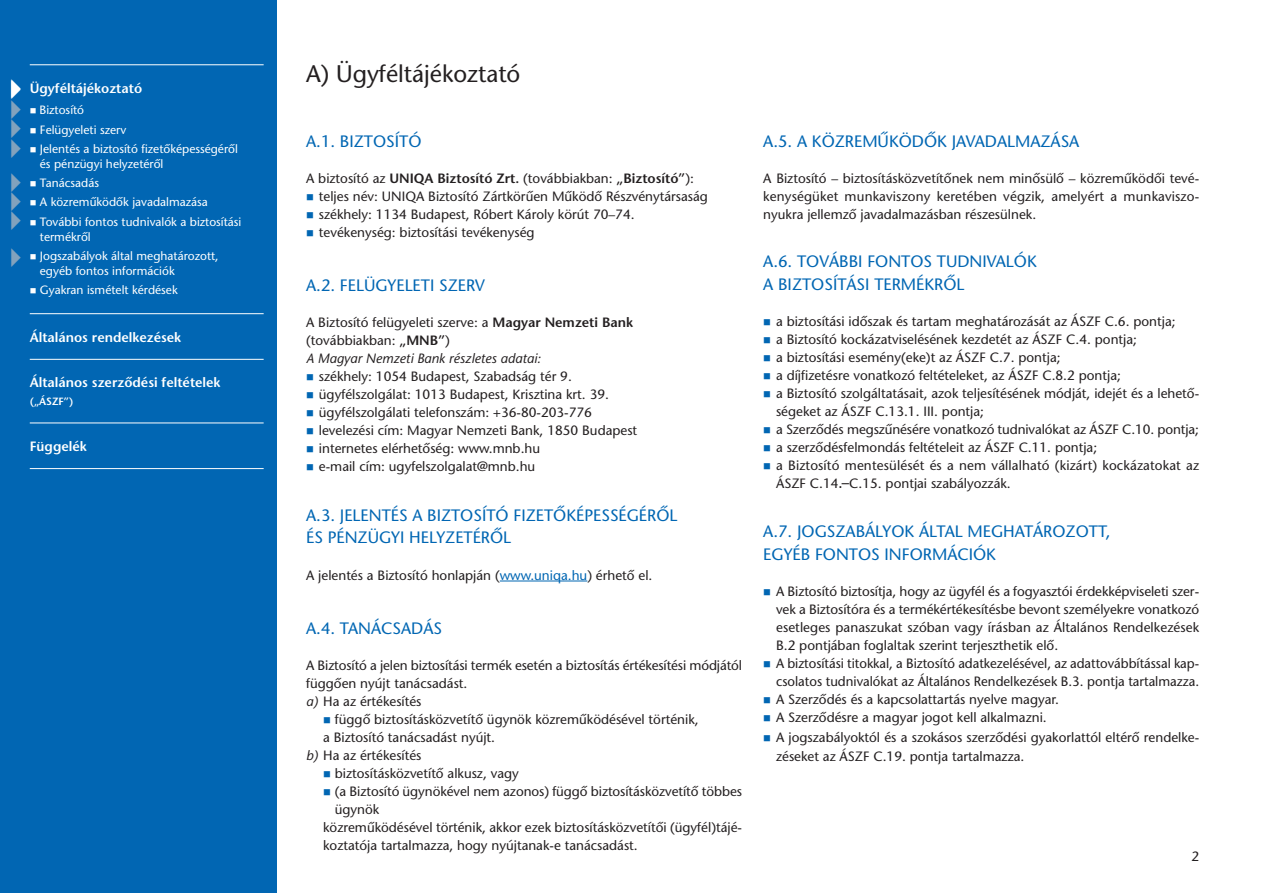
<style>
.page{position:relative;width:1263px;height:893px;background:#fff}
.page>*{position:absolute;margin:0;border:0;box-sizing:border-box;transform-origin:0 0}
.t1{font:24px "ITC Stone Sans M";color:#231f20}
.t2{font:16.5px/22.5px "ITC Stone Sans M";color:#0166b3}
.t3{font:13.5px/18px "ITC Stone Sans M";color:#231f20}
.t4{font:13.5px "ITC Stone Sans M Semi";color:#fff}
.t5{font:13.5px "ITC Stone Sans M Semi";color:#231f20}
.t6{font:italic 13.5px "ITC Stone Sans M";color:#231f20}
.t7{font:12px/15px "ITC Stone Sans M";color:#fff}
.t8{font:10.5px "ITC Stone Sans M Semi";color:#fff}
.s1{font-family:"ITC Stone Sans M"}
.s2{color:#0166b3}
.s3{font-family:"ITC Stone Sans M Semi"}
.s4{font-style:italic}
.s5{font-family:"Tahoma"}
</style>
<div class="page">
<div style="left:0;top:0;width:276px;height:893px;background:#0166b3"></div>
<hr style="left:30px;top:64px;width:234px;height:1px;background:#fff">
<hr style="left:30px;top:313px;width:234px;height:1px;background:#fff">
<hr style="left:30px;top:359px;width:234px;height:1px;background:#fff">
<hr style="left:30px;top:423px;width:234px;height:1px;background:#fff">
<hr style="left:30px;top:468px;width:234px;height:1px;background:#fff">
<hr style="left:500px;top:581px;width:87px;height:1px;background:#0166b3">
<p class="t4" style="left:30px;top:83px;width:114px">Ügyféltájékoztató</p>
<p class="t7" style="left:30px;top:104px;width:56px">■ Biztosító</p>
<p class="t7" style="left:30px;top:123px;width:98px">■ Felügyeleti szerv</p>
<p class="t7" style="left:40px;top:142px;width:200px;text-indent:-10px">■ Jelentés a biztosító fizetőképességéről és pénzügyi helyzetéről</p>
<p class="t7" style="left:30px;top:177px;width:71px">■ Tanácsadás</p>
<p class="t7" style="left:30px;top:196px;width:180px">■ A közreműködők javadalmazása</p>
<p class="t7" style="left:40px;top:215px;width:203px;text-indent:-10px">■ További fontos tudnivalók a biztosítási termékről</p>
<p class="t7" style="left:40px;top:249px;width:180px;text-indent:-10px">■ Jogszabályok által meghatározott, egyéb fontos információk</p>
<p class="t7" style="left:30px;top:284px;width:150px">■ Gyakran ismételt kérdések</p>
<p class="t4" style="left:30px;top:332px;width:153px">Általános rendelkezések</p>
<p class="t4" style="left:30px;top:378px;width:192px">Általános szerződési feltételek</p>
<p class="t8" style="left:30px;top:398px;width:45px">(„ÁSZF”)</p>
<p class="t4" style="left:30px;top:441px;width:58px">Függelék</p>
<p class="t1" style="left:306px;top:64px;width:216px">A) Ügyféltájékoztató</p>
<p class="t2" style="left:306px;top:132px;width:117px">A.1. BIZTOSÍTÓ</p>
<p class="t5" style="left:306px;top:174px;width:389px"><span class="s1">A biztosító az</span> UNIQA Biztosító Zrt. <span class="s1">(továbbiakban:</span> „Biztosító”<span class="s1">):</span></p>
<p class="t3" style="left:306px;top:189px;width:403px"><span class="s2">■</span> teljes név: UNIQA Biztosító Zártkörűen Működő Részvénytársaság</p>
<p class="t3" style="left:306px;top:207px;width:330px"><span class="s2">■</span> székhely: 1134 Budapest, Róbert Károly körút 70–74.</p>
<p class="t3" style="left:306px;top:225px;width:230px"><span class="s2">■</span> tevékenység: biztosítási tevékenység</p>
<p class="t2" style="left:306px;top:276px;width:180px">A.2. FELÜGYELETI SZERV</p>
<p class="t3" style="left:306px;top:315px;width:328px">A Biztosító felügyeleti szerve: a <span class="s3">Magyar Nemzeti Bank</span></p>
<p class="t3" style="left:306px;top:333px;width:145px">(továbbiakban: <span class="s3">„MNB”</span>)</p>
<p class="t6" style="left:306px;top:354px;width:236px">A Magyar Nemzeti Bank részletes adatai:</p>
<p class="t3" style="left:306px;top:369px;width:267px"><span class="s2">■</span> székhely: 1054 Budapest, Szabadság tér 9.</p>
<p class="t3" style="left:306px;top:387px;width:304px"><span class="s2">■</span> ügyfélszolgálat: 1013 Budapest, Krisztina krt. 39.</p>
<p class="t3" style="left:306px;top:405px;width:287px"><span class="s2">■</span> ügyfélszolgálati telefonszám: +36-80-203-776</p>
<p class="t3" style="left:306px;top:423px;width:333px"><span class="s2">■</span> levelezési cím: Magyar Nemzeti Bank, 1850 Budapest</p>
<p class="t3" style="left:306px;top:441px;width:235px"><span class="s2">■</span> internetes elérhetőség: www.mnb.hu</p>
<p class="t3" style="left:306px;top:459px;width:231px"><span class="s2">■</span> e-mail cím: ugyfelszolgalat@mnb.hu</p>
<p class="t2" style="left:306px;top:506px;width:373px">A.3. JELENTÉS A BIZTOSÍTÓ FIZETŐKÉPESSÉGÉRŐL<br>ÉS PÉNZÜGYI HELYZETÉRŐL</p>
<p class="t3" style="left:306px;top:567px;width:348px">A jelentés a Biztosító honlapján (<span class="s2">www.uniqa.hu</span>) érhető el.</p>
<p class="t2" style="left:306px;top:618px;width:137px">A.4. TANÁCSADÁS</p>
<p class="t3" style="left:306px;top:657px;width:437px">A Biztosító a jelen biztosítási termék esetén a biztosítás értékesítési módjától függően nyújt tanácsadást.</p>
<p class="t3" style="left:306px;top:693px;width:117px"><span class="s4">a)</span> Ha az értékesítés</p>
<p class="t3" style="left:323px;top:711px;width:377px"><span class="s2">■</span> függő biztosításközvetítő ügynök közreműködésével történik,</p>
<p class="t3" style="left:323px;top:729px;width:173px">a Biztosító tanácsadást nyújt.</p>
<p class="t3" style="left:306px;top:747px;width:117px"><span class="s4">b)</span> Ha az értékesítés</p>
<p class="t3" style="left:323px;top:765px;width:197px"><span class="s2">■</span> biztosításközvetítő alkusz, vagy</p>
<p class="t3" style="left:335px;top:783px;width:409px;text-indent:-12px"><span class="s2">■</span> (a Biztosító ügynökével nem azonos) függő biztosításközvetítő többes ügynök</p>
<p class="t3" style="left:323px;top:819px;width:420px">közreműködésével történik, akkor ezek biztosításközvetítői (ügyfél)tájé&shy;koztatója tartalmazza, hogy nyújtanak-e tanácsadást.</p>
<p class="t2" style="left:763px;top:132px;width:318px">A.5. A KÖZREMŰKÖDŐK JAVADALMAZÁSA</p>
<p class="t3" style="left:763px;top:171px;width:437px;text-align:justify">A Biztosító – biztosításközvetítőnek nem minősülő – közreműködői tevé&shy;kenységüket munkaviszony keretében végzik, amelyért a munkaviszo&shy;nyukra jellemző javadalmazásban részesülnek.</p>
<p class="t2" style="left:763px;top:252px;width:275px">A.6. TOVÁBBI FONTOS TUDNIVALÓK</p>
<p class="t2" style="left:763px;top:275px;width:203px">A BIZTOSÍTÁSI TERMÉKRŐL</p>
<p class="t3" style="left:763px;top:314px;width:414px"><span class="s2">■</span> a biztosítási időszak és tartam meghatározását az ÁSZF C.6. pontja;</p>
<p class="t3" style="left:763px;top:332px;width:375px"><span class="s2">■</span> a Biztosító kockázatviselésének kezdetét az ÁSZF C.4. pontja;</p>
<p class="t3" style="left:763px;top:350px;width:299px"><span class="s2">■</span> a biztosítási esemény(eke)t az ÁSZF C.7. pontja;</p>
<p class="t3" style="left:763px;top:368px;width:359px"><span class="s2">■</span> a díjfizetésre vonatkozó feltételeket, az ÁSZF C.8.2 pontja;</p>
<p class="t3" style="left:776px;top:386px;width:425px;text-indent:-13px"><span class="s2">■</span> a Biztosító szolgáltatásait, azok teljesítésének módját, idejét és a lehető&shy;ségeket az ÁSZF C.13.1. III. pontja;</p>
<p class="t3" style="left:763px;top:422px;width:437px"><span class="s2">■</span> a Szerződés megszűnésére vonatkozó tudnivalókat az ÁSZF C.10. pontja;</p>
<p class="t3" style="left:763px;top:440px;width:335px"><span class="s2">■</span> a szerződésfelmondás feltételeit az ÁSZF C.11. pontja;</p>
<p class="t3" style="left:776px;top:458px;width:425px;text-indent:-13px"><span class="s2">■</span> a Biztosító mentesülését és a nem vállalható (kizárt) kockázatokat az<br>ÁSZF C.14<span class="s5">.–</span>C.15. pontjai szabályozzák.</p>
<p class="t2" style="left:763px;top:522px;width:349px">A.7. JOGSZABÁLYOK ÁLTAL MEGHATÁROZOTT,</p>
<p class="t2" style="left:763px;top:545px;width:234px">EGYÉB FONTOS INFORMÁCIÓK</p>
<p class="t3" style="left:776px;top:584px;width:425px;text-align:justify;text-indent:-13px"><span class="s2">■</span> A Biztosító biztosítja, hogy az ügyfél és a fogyasztói érdekképviseleti szer&shy;vek a Biztosítóra és a termékértékesítésbe bevont személyekre vonatkozó esetleges panaszukat szóban vagy írásban az Általános Rendelkezések B.2 pontjában foglaltak szerint terjeszthetik elő.</p>
<p class="t3" style="left:763px;top:656px;width:437px;text-align:right"><span class="s2">■</span> A biztosítási titokkal, a Biztosító adatkezelésével, az adattovábbítással kap&shy;csolatos tudnivalókat az Általános Rendelkezések B.3. pontja tartalmazza.</p>
<p class="t3" style="left:763px;top:692px;width:297px"><span class="s2">■</span> A Szerződés és a kapcsolattartás nyelve magyar.</p>
<p class="t3" style="left:763px;top:710px;width:285px"><span class="s2">■</span> A Szerződésre a magyar jogot kell alkalmazni.</p>
<p class="t3" style="left:776px;top:728px;width:425px;line-height:19.5px;text-indent:-13px"><span class="s2">■</span> A jogszabályoktól és a szokásos szerződési gyakorlattól eltérő rendelke&shy;zéseket az ÁSZF C.19. pontja tartalmazza.</p>
<p class="t3" style="left:1191px;top:848px;width:9px">2</p>
</div>
